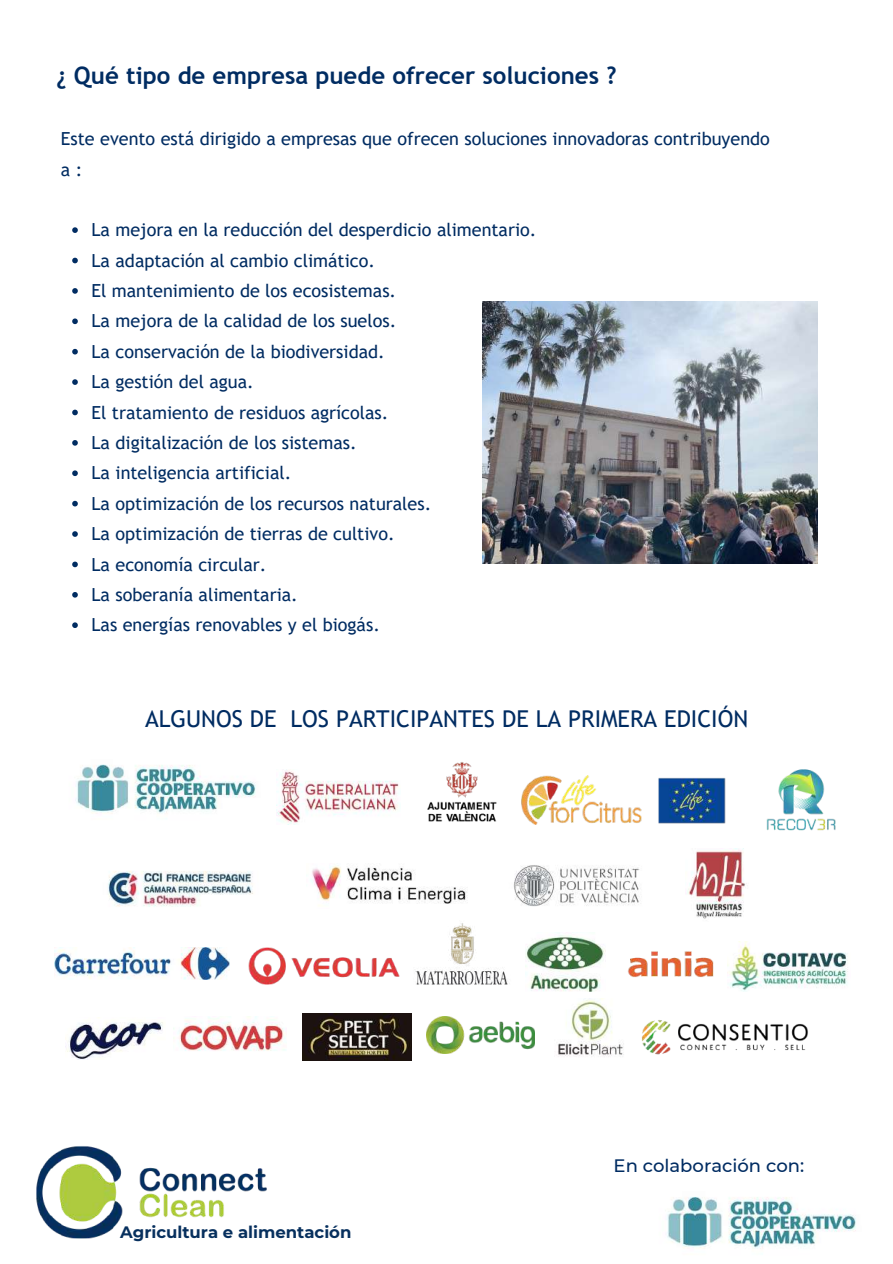
<style>
.page{position:relative;width:893px;height:1264px;background:#fff}
.page>*{position:absolute;margin:0;border:0;box-sizing:border-box;transform-origin:0 0}
.t1{font:700 24px "Trebuchet MS";color:#002c62}
.t2{font:23.25px "Trebuchet MS";color:#002c62}
.t3{font:18px/30.3px "Trebuchet MS";color:#002c62}
.t4{font:500 18px "Montserrat";color:#002c62}
.t5{font:700 16.5px "Montserrat";color:#07305e}
</style>
<div class="page">
<img style="left:667px;top:1196px;width:189px;height:53px">
<img style="left:76px;top:764px;width:180px;height:50px">
<img style="left:54px;top:947px;width:176px;height:32px">
<img style="left:276px;top:769px;width:123px;height:56px">
<img style="left:427px;top:762px;width:70px;height:60px">
<img style="left:521px;top:775px;width:204px;height:49px">
<img style="left:766px;top:769px;width:70px;height:62px">
<img style="left:310px;top:866px;width:157px;height:40px">
<img style="left:108px;top:871px;width:145px;height:36px">
<img style="left:248px;top:947px;width:151px;height:37px">
<img style="left:525px;top:935px;width:80px;height:56px">
<img style="left:415px;top:923px;width:93px;height:62px">
<img style="left:628px;top:951px;width:86px;height:26px">
<img style="left:65px;top:1017px;width:98px;height:42px">
<img style="left:173px;top:1016px;width:113px;height:35px">
<img style="left:426px;top:1016px;width:108px;height:37px">
<img style="left:302px;top:1013px;width:109px;height:46px">
<img style="left:685px;top:848px;width:60px;height:71px">
<img style="left:513px;top:865px;width:127px;height:41px">
<img style="left:558px;top:998px;width:66px;height:59px">
<img style="left:641px;top:1020px;width:167px;height:35px">
<img style="left:727px;top:941px;width:121px;height:50px">
<img style="left:482px;top:301px;width:335px;height:262px">
<svg style="left:72px;top:227px;width:6px;height:6px"></svg>
<svg style="left:72px;top:258px;width:6px;height:5px"></svg>
<svg style="left:72px;top:288px;width:6px;height:6px"></svg>
<svg style="left:72px;top:318px;width:6px;height:6px"></svg>
<svg style="left:72px;top:349px;width:6px;height:5px"></svg>
<svg style="left:72px;top:379px;width:6px;height:6px"></svg>
<svg style="left:72px;top:409px;width:6px;height:6px"></svg>
<svg style="left:72px;top:440px;width:6px;height:5px"></svg>
<svg style="left:72px;top:470px;width:6px;height:6px"></svg>
<svg style="left:72px;top:501px;width:6px;height:5px"></svg>
<svg style="left:72px;top:531px;width:6px;height:6px"></svg>
<svg style="left:72px;top:561px;width:6px;height:6px"></svg>
<svg style="left:72px;top:592px;width:6px;height:5px"></svg>
<svg style="left:72px;top:622px;width:6px;height:6px"></svg>
<img style="left:36px;top:1146px;width:231px;height:92px">
<h1 class="t1" style="left:56px;top:61px;width:562px">¿ Qué tipo de empresa puede ofrecer soluciones ?</h1>
<p class="t3" style="left:61px;top:123px;width:710px">Este evento está dirigido a empresas que ofrecen soluciones innovadoras contribuyendo a :</p>
<p class="t3" style="left:91px;top:215px;width:446px">La mejora en la reducción del desperdicio alimentario.<br>La adaptación al cambio climático.<br>El mantenimiento de los ecosistemas.<br>La mejora de la calidad de los suelos.<br>La conservación de la biodiversidad.<br>La gestión del agua.<br>El tratamiento de residuos agrícolas.<br>La digitalización de los sistemas.<br>La inteligencia artificial.<br>La optimización de los recursos naturales.<br>La optimización de tierras de cultivo.<br>La economía circular.<br>La soberanía alimentaria.<br>Las energías renovables y el biogás.</p>
<p class="t2" style="left:145px;top:704px;width:604px">ALGUNOS DE LOS PARTICIPANTES DE LA PRIMERA EDICIÓN</p>
<p class="t5" style="left:120px;top:1222px;width:233px">Agricultura e alimentación</p>
<p class="t4" style="left:613px;top:1154px;width:192px">En colaboración con:</p>
</div>
